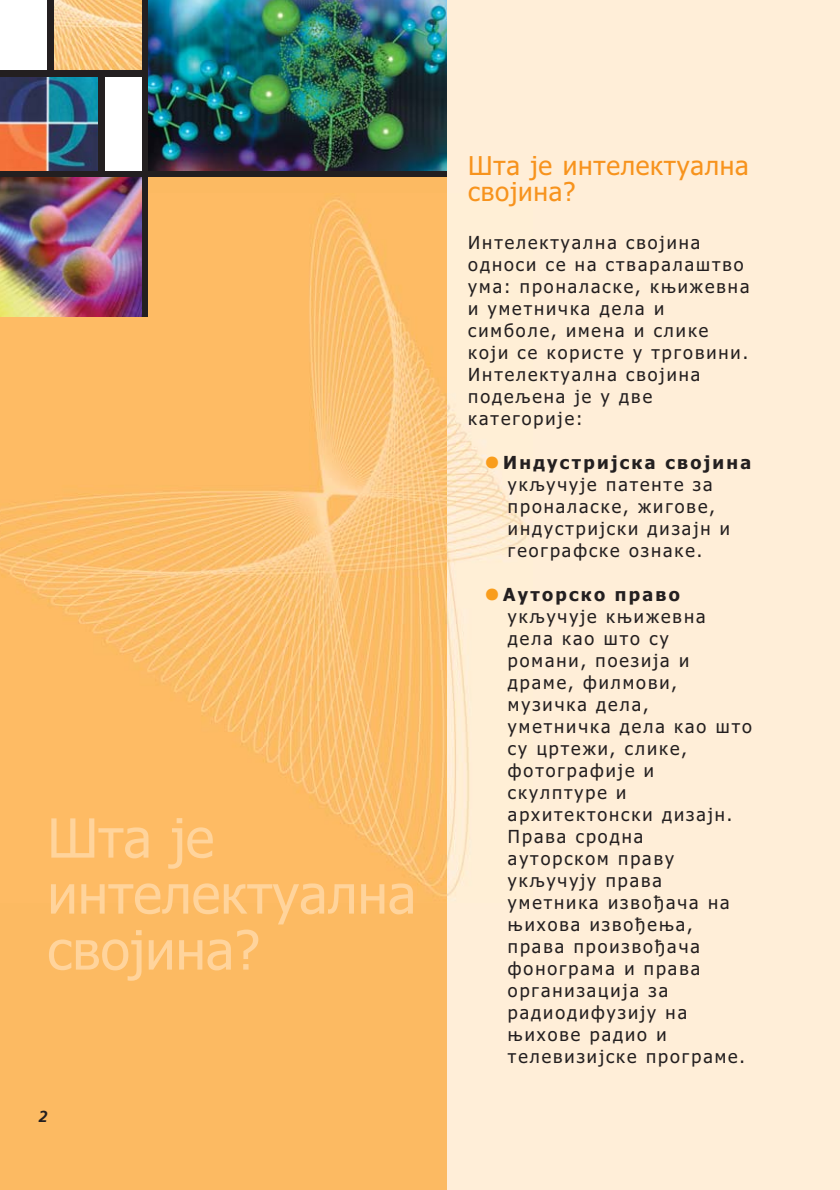
<style>
.page{position:relative;width:840px;height:1190px;background:#ffeed8}
.page>*{position:absolute;margin:0;border:0;box-sizing:border-box;transform-origin:0 0}
.t1{font:54px/56px "Tahoma";color:#ffd49c}
.t2{font:26px/26px "Tahoma";letter-spacing:.025em;color:#f7931d}
.t3{font:18px/22px "Tahoma";letter-spacing:.11em;color:#231f20}
.t4{font:italic 700 16px "Frutiger";color:#231f20}
.s1{font-family:"Adobe Myungjo Std Medium KS Cms UHC H";font-size:48px;color:#f99d1c}
.s2{font-weight:700}
</style>
<div class="page">
<img style="left:446px;top:194px;width:82px;height:708px">
<div style="left:0;top:0;width:446px;height:1190px;background:#fcba62"></div>
<img style="left:0;top:197px;width:446px;height:700px">
<img style="left:0;top:176px;width:143px;height:141px">
<div style="left:0;top:0;width:47px;height:73px;background:#fff"></div>
<div style="left:101px;top:75px;width:43px;height:97px;background:#fff"></div>
<img style="left:53px;top:0;width:90px;height:71px">
<img style="left:0;top:77px;width:99px;height:94px">
<img style="left:148px;top:0;width:298px;height:171px">
<div style="left:99px;top:75px;width:6px;height:100px;background:#231f20"></div>
<div style="left:47px;top:0;width:6px;height:75px;background:#231f20"></div>
<div style="left:143px;top:0;width:5px;height:317px;background:#231f20"></div>
<div style="left:0;top:171px;width:446px;height:5px;background:#231f20"></div>
<div style="left:0;top:71px;width:146px;height:6px;background:#231f20"></div>
<p class="t1" style="left:47px;top:815px;width:370px">Шта је интелектуална својина?</p>
<p class="t4" style="left:39px;top:1110px;width:10px">2</p>
<p class="t2" style="left:468px;top:155px;width:282px">Шта је интелектуална својина?</p>
<p class="t3" style="left:468px;top:233px;width:283px">Интелектуална својина односи се на стваралаштво ума: проналаске, књижевна и уметничка дела и симболе, имена и слике који се користе у трговини.<br>Интелектуална својина подељена је у две категорије:</p>
<p class="t3" style="left:508px;top:453px;width:245px;text-indent:-40px"><span class="s1">•</span><span class="s2">Индустријска својина </span>укључује патенте за проналаске, жигове, индустријски дизајн и географске ознаке.</p>
<p class="t3" style="left:508px;top:585px;width:246px;text-indent:-40px"><span class="s1">•</span><span class="s2">Ауторско право </span>укључује књижевна дела као што су<br>романи, поезија и драме, филмови, музичка дела, уметничка дела као што су цртежи, слике, фотографије и скулптуре и архитектонски дизајн.<br>Права сродна<br>ауторском праву укључују права уметника извођача на њихова извођења, права произвођача фонограма и права организација за радиодифузију на њихове радио и телевизијске програме.</p>
</div>
